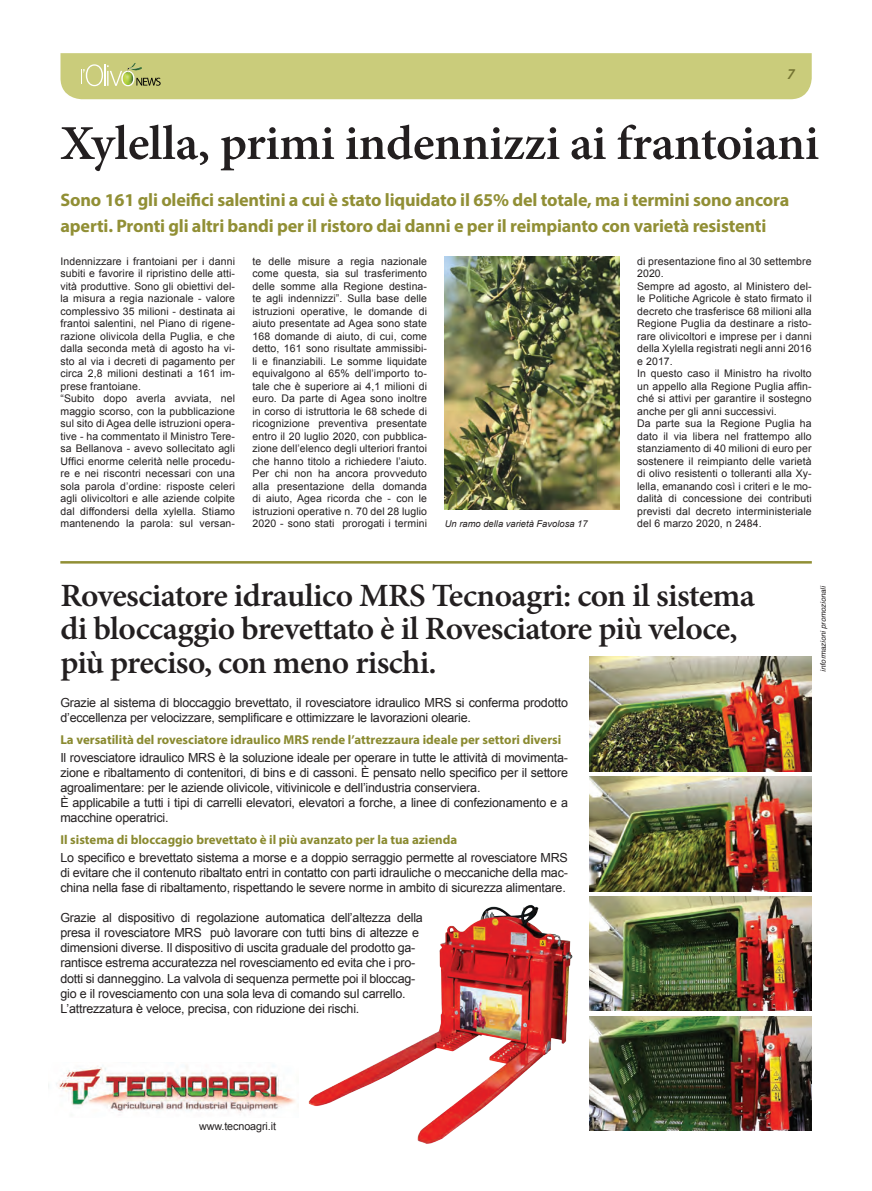
<style>
.page{position:relative;width:872px;height:1191px;background:#fff}
.page>*{position:absolute;margin:0;border:0;box-sizing:border-box;transform-origin:0 0}
.t1{font:600 48.75px "Minion Pro";letter-spacing:-.01em;color:#231f20}
.t2{font:600 32.5px/33.8px "Minion Pro";letter-spacing:-.02em;color:#231f20}
.t3{font:700 18.12px/26.2px "Myriad Pro";letter-spacing:-.01em;color:#918f35}
.t4{font:italic 600 15px "Myriad Pro";color:#737331}
.t5{font:700 12.88px "Myriad Pro";color:#8a8a30}
.t6{font:12.5px/15px "Arial";letter-spacing:-.015em;color:#231f20}
.t7{font:10.75px "Arial";letter-spacing:-.01em;color:#231f20}
.t8{font:10.5px/12.5px "Arial";letter-spacing:.01em;color:#231f20}
.t9{font:italic 9.38px "Arial";color:#231f20}
.t10{font:italic 7.5px "Helvetica";color:#231f20}
</style>
<div class="page">
<img style="left:590px;top:656px;width:222px;height:115px">
<img style="left:590px;top:776px;width:222px;height:115px">
<img style="left:590px;top:896px;width:222px;height:115px">
<img style="left:590px;top:1016px;width:222px;height:114px">
<hr style="left:60px;top:561px;width:752px;height:2px;background:#918f35">
<img style="left:48px;top:1065px;width:196px;height:48px">
<img style="left:244px;top:905px;width:329px;height:239px">
<div style="left:60px;top:53px;width:751px;height:46px;background:#cacc7b"></div>
<img style="left:445px;top:257px;width:174px;height:253px">
<h3 class="t4" style="left:787px;top:65px;width:9px">7</h3>
<h1 class="t1" style="left:60px;top:110px;width:760px">Xylella, primi indennizzi ai frantoiani</h1>
<h3 class="t3" style="left:60px;top:186px;width:730px">Sono 161 gli oleifici salentini a cui è stato liquidato il 65% del totale, ma i termini sono ancora aperti. Pronti gli altri bandi per il ristoro dai danni e per il reimpianto con varietà resistenti</h3>
<p class="t8" style="left:60px;top:255px;width:176px">Indennizzare i frantoiani per i danni subiti e favorire il ripristino delle atti&shy;vità produttive. Sono gli obiettivi del&shy;la misura a regia nazionale - valore complessivo 35 milioni - destinata ai frantoi salentini, nel Piano di rigene&shy;razione olivicola della Puglia, e che dalla seconda metà di agosto ha vi&shy;sto al via i decreti di pagamento per circa 2,8 milioni destinati a 161 im&shy;prese frantoiane.<br>“Subito dopo averla avviata, nel maggio scorso, con la pubblicazione sul sito di Agea delle istruzioni opera&shy;tive - ha commentato il Ministro Tere&shy;sa Bellanova - avevo sollecitato agli Uffici enorme celerità nelle procedu&shy;re e nei riscontri necessari con una sola parola d’ordine: risposte celeri agli olivicoltori e alle aziende colpite dal diffondersi della xylella. Stiamo mantenendo la parola: sul versan-</p>
<p class="t8" style="left:252px;top:255px;width:176px;text-align:justify">te delle misure a regia nazionale come questa, sia sul trasferimento delle somme alla Regione destina&shy;te agli indennizzi”. Sulla base delle istruzioni operative, le domande di aiuto presentate ad Agea sono state 168 domande di aiuto, di cui, come detto, 161 sono risultate ammissibi&shy;li e finanziabili. Le somme liquidate equivalgono al 65% dell’importo to&shy;tale che è superiore ai 4,1 milioni di euro. Da parte di Agea sono inoltre in corso di istruttoria le 68 schede di ricognizione preventiva presentate entro il 20 luglio 2020, con pubblica&shy;zione dell’elenco degli ulteriori frantoi che hanno titolo a richiedere l’aiuto.<br>Per chi non ha ancora provveduto alla presentazione della domanda di aiuto, Agea ricorda che - con le istruzioni operative n. 70 del 28 luglio 2020 - sono stati prorogati i termini</p>
<p class="t8" style="left:637px;top:255px;width:176px">di presentazione fino al 30 settembre 2020.<br>Sempre ad agosto, al Ministero del&shy;le Politiche Agricole è stato firmato il decreto che trasferisce 68 milioni alla Regione Puglia da destinare a risto&shy;rare olivicoltori e imprese per i danni della Xylella registrati negli anni 2016 e 2017.<br>In questo caso il Ministro ha rivolto un appello alla Regione Puglia affin&shy;ché si attivi per garantire il sostegno anche per gli anni successivi.<br>Da parte sua la Regione Puglia ha dato il via libera nel frattempo allo stanziamento di 40 milioni di euro per sostenere il reimpianto delle varietà di olivo resistenti o tolleranti alla Xy&shy;lella, emanando così i criteri e le mo&shy;dalità di concessione dei contributi previsti dal decreto interministeriale</p>
<p class="t9" style="left:445px;top:517px;width:144px">Un ramo della varietà Favolosa 17</p>
<p class="t8" style="left:637px;top:517px;width:126px">del 6 marzo 2020, n 2484.</p>
<h2 class="t2" style="left:60px;top:578px;width:696px">Rovesciatore idraulico MRS Tecnoagri: con il sistema di bloccaggio brevettato è il Rovesciatore più veloce, più preciso, con meno rischi.</h2>
<p class="t6" style="left:60px;top:695px;width:509px">Grazie al sistema di bloccaggio brevettato, il rovesciatore idraulico MRS si conferma prodotto d’eccellenza per velocizzare, semplificare e ottimizzare le lavorazioni olearie.</p>
<p class="t5" style="left:60px;top:731px;width:502px">La versatilità del rovesciatore idraulico MRS rende l’attrezzaura ideale per settori diversi</p>
<p class="t6" style="left:60px;top:750px;width:509px">Il rovesciatore idraulico MRS è la soluzione ideale per operare in tutte le attività di movimenta&shy;zione e ribaltamento di contenitori, di bins e di cassoni. È pensato nello specifico per il settore agroalimentare: per le aziende olivicole, vitivinicole e dell’industria conserviera.<br>È applicabile a tutti i tipi di carrelli elevatori, elevatori a forche, a linee di confezionamento e a macchine operatrici.</p>
<p class="t5" style="left:60px;top:831px;width:398px">Il sistema di bloccaggio brevettato è il più avanzato per la tua azienda</p>
<p class="t6" style="left:60px;top:850px;width:509px;text-align:justify">Lo specifico e brevettato sistema a morse e a doppio serraggio permette al rovesciatore MRS di evitare che il contenuto ribaltato entri in contatto con parti idrauliche o meccaniche della mac&shy;china nella fase di ribaltamento, rispettando le severe norme in ambito di sicurezza alimentare.</p>
<p class="t6" style="left:60px;top:910px;width:364px">Grazie al dispositivo di regolazione automatica dell’altezza della presa il rovesciatore MRS può lavorare con tutti bins di altezze e dimensioni diverse. Il dispositivo di uscita graduale del prodotto ga&shy;rantisce estrema accuratezza nel rovesciamento ed evita che i pro&shy;dotti si danneggino. La valvola di sequenza permette poi il bloccag&shy;gio e il rovesciamento con una sola leva di comando sul carrello.<br>L’attrezzatura è veloce, precisa, con riduzione dei rischi.</p>
<p class="t7" style="left:199px;top:1118px;width:78px">www.tecnoagri.it</p>
<p class="t10" style="left:817px;top:671px;width:87px;rotate:-90deg">informazioni promozionali</p>
</div>
